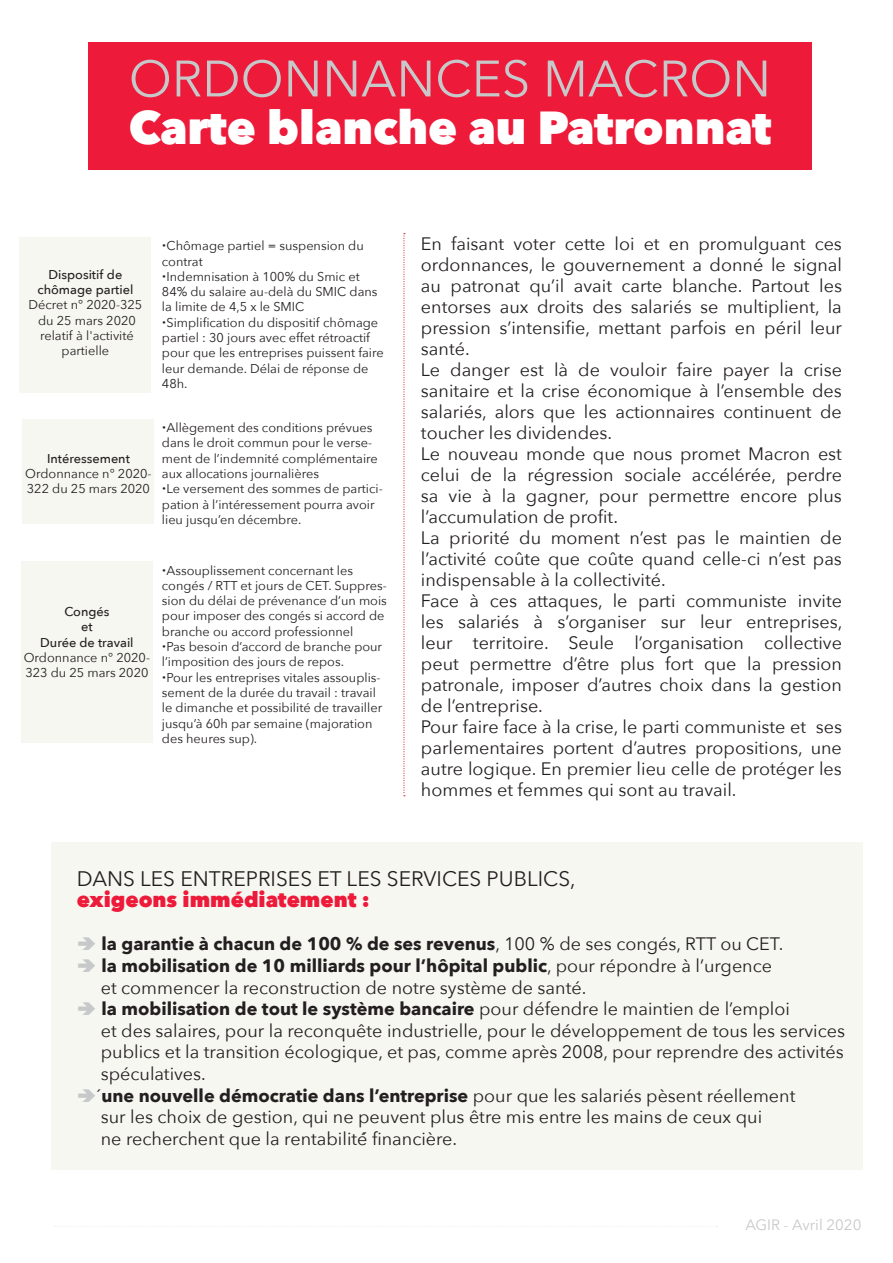
<style>
.page{position:relative;width:893px;height:1263px;background:#fff}
.page>*{position:absolute;margin:0;border:0;box-sizing:border-box;transform-origin:0 0}
.t1{font:50.7px "Avenir Next";color:#c7c8ca}
.t2{font:800 46.2px "Avenir Next";color:#fff}
.t3{font:21px "Avenir Next";color:#231f20}
.t4{font:800 21px "Avenir Next";color:#ed1a3a}
.t5{font:18px/21px "Avenir Next";color:#231f20}
.t6{font:15px "Avenir Next";color:#c7c8ca}
.t7{font:12.75px/15.3px "Avenir Next";color:#231f20}
.t8{font:500 12.75px/15.3px "Avenir Next";color:#231f20;text-align:center}
.s1{font-weight:700}
</style>
<div class="page">
<div style="left:51px;top:842px;width:811px;height:327px;background:#f7f7f1"></div>
<div style="left:20px;top:237px;width:131px;height:156px;background:#f7f7f1"></div>
<div style="left:23px;top:419px;width:131px;height:105px;background:#f7f7f1"></div>
<div style="left:21px;top:562px;width:132px;height:181px;background:#f7f7f1"></div>
<svg style="left:403px;top:233px;width:2px;height:563px"></svg>
<div style="left:88px;top:43px;width:724px;height:127px;background:#ed1a3a"></div>
<svg style="left:54px;top:1226px;width:663px;height:1px"></svg>
<h1 class="t1" style="left:129px;top:36px;width:644px">ORDONNANCES MACRON</h1>
<h2 class="t2" style="left:129px;top:100px;width:644px">Carte blanche au Patronnat</h2>
<p class="t8" style="left:37px;top:266px;width:97px">Dispositif de chômage partiel</p>
<p class="t7" style="left:29px;top:297px;width:115px;text-align:center">Décret n° 2020-325 du 25 mars 2020 relatif à l'activité partielle</p>
<p class="t8" style="left:47px;top:450px;width:84px">Intéressement</p>
<p class="t7" style="left:25px;top:465px;width:128px">Ordonnance n° 2020-<br>322 du 25 mars 2020</p>
<p class="t8" style="left:40px;top:603px;width:95px">Congés<br>et<br>Durée de travail</p>
<p class="t7" style="left:24px;top:649px;width:128px">Ordonnance n° 2020-<br>323 du 25 mars 2020</p>
<p class="t7" style="left:167px;top:238px;width:199px">Chômage partiel = suspension du</p>
<p class="t7" style="left:162px;top:253px;width:42px">contrat</p>
<p class="t7" style="left:167px;top:268px;width:195px">Indemnisation à 100% du Smic et</p>
<p class="t7" style="left:162px;top:283px;width:217px">84% du salaire au-delà du SMIC dans</p>
<p class="t7" style="left:162px;top:299px;width:144px">la limite de 4,5 x le SMIC</p>
<p class="t7" style="left:167px;top:314px;width:213px">Simplification du dispositif chômage</p>
<p class="t7" style="left:162px;top:329px;width:210px">partiel : 30 jours avec effet rétroactif</p>
<p class="t7" style="left:162px;top:345px;width:223px">pour que les entreprises puissent faire</p>
<p class="t7" style="left:162px;top:360px;width:208px">leur demande. Délai de réponse de</p>
<p class="t7" style="left:162px;top:375px;width:27px">48h.</p>
<p class="t7" style="left:167px;top:420px;width:207px">Allègement des conditions prévues</p>
<p class="t7" style="left:162px;top:435px;width:212px">dans le droit commun pour le verse-</p>
<p class="t7" style="left:162px;top:450px;width:217px">ment de l’indemnité complémentaire</p>
<p class="t7" style="left:162px;top:465px;width:159px">aux allocations journalières</p>
<p class="t7" style="left:167px;top:481px;width:218px">Le versement des sommes de partici-</p>
<p class="t7" style="left:162px;top:496px;width:214px">pation à l’intéressement pourra avoir</p>
<p class="t7" style="left:162px;top:511px;width:141px">lieu jusqu’en décembre.</p>
<p class="t7" style="left:167px;top:562px;width:188px">Assouplissement concernant les</p>
<p class="t7" style="left:162px;top:577px;width:226px">congés / RTT et jours de CET. Suppres-</p>
<p class="t7" style="left:162px;top:592px;width:226px">sion du délai de prévenance d’un mois</p>
<p class="t7" style="left:162px;top:608px;width:224px">pour imposer des congés si accord de</p>
<p class="t7" style="left:162px;top:623px;width:193px">branche ou accord professionnel</p>
<p class="t7" style="left:167px;top:638px;width:217px">Pas besoin d’accord de branche pour</p>
<p class="t7" style="left:162px;top:654px;width:184px">l’imposition des jours de repos.</p>
<p class="t7" style="left:167px;top:669px;width:216px">Pour les entreprises vitales assouplis-</p>
<p class="t7" style="left:162px;top:684px;width:215px">sement de la durée du travail : travail</p>
<p class="t7" style="left:162px;top:700px;width:222px">le dimanche et possibilité de travailler</p>
<p class="t7" style="left:162px;top:715px;width:212px">jusqu’à 60h par semaine (majoration</p>
<p class="t7" style="left:162px;top:730px;width:97px">des heures sup).</p>
<p class="t5" style="left:421px;top:233px;width:423px">En faisant voter cette loi et en promulguant ces ordonnances, le gouvernement a donné le signal au patronat qu’il avait carte blanche. Partout les entorses aux droits des salariés se multiplient, la pression s’intensifie, mettant parfois en péril leur santé.<br>Le danger est là de vouloir faire payer la crise sanitaire et la crise économique à l’ensemble des salariés, alors que les actionnaires continuent de toucher les dividendes.<br>Le nouveau monde que nous promet Macron est celui de la régression sociale accélérée, perdre sa vie à la gagner, pour permettre encore plus l’accumulation de profit.<br>La priorité du moment n’est pas le maintien de l’activité coûte que coûte quand celle-ci n’est pas indispensable à la collectivité.<br>Face à ces attaques, le parti communiste invite les salariés à s’organiser sur leur entreprises, leur territoire. Seule l’organisation collective peut permettre d’être plus fort que la pression patronale, imposer d’autres choix dans la gestion de l’entreprise.<br>Pour faire face à la crise, le parti communiste et ses parlementaires portent d’autres propositions, une autre logique. En premier lieu celle de protéger les hommes et femmes qui sont au travail.</p>
<p class="t3" style="left:77px;top:861px;width:500px">DANS LES ENTREPRISES ET LES SERVICES PUBLICS,</p>
<p class="t4" style="left:77px;top:887px;width:294px">exigeons immédiatement :</p>
<p class="t5" style="left:101px;top:933px;width:746px;line-height:21.6px"><span class="s1">la garantie à chacun de 100 % de ses revenus</span>, 100 % de ses congés, RTT ou CET.<br><span class="s1">la mobilisation de 10 milliards pour l’hôpital public</span>, pour répondre à l’urgence<br>et commencer la reconstruction de notre système de santé.<br><span class="s1">la mobilisation de tout le système bancaire</span> pour défendre le maintien de l’emploi<br>et des salaires, pour la reconquête industrielle, pour le développement de tous les services publics et la transition écologique, et pas, comme après 2008, pour reprendre des activités spéculatives.<br>́<span class="s1">une nouvelle démocratie dans l’entreprise</span> pour que les salariés pèsent réellement<br>sur les choix de gestion, qui ne peuvent plus être mis entre les mains de ceux qui<br>ne recherchent que la rentabilité́financière.</p>
<p class="t6" style="left:745px;top:1212px;width:118px">AGIR - Avril 2020</p>
</div>
